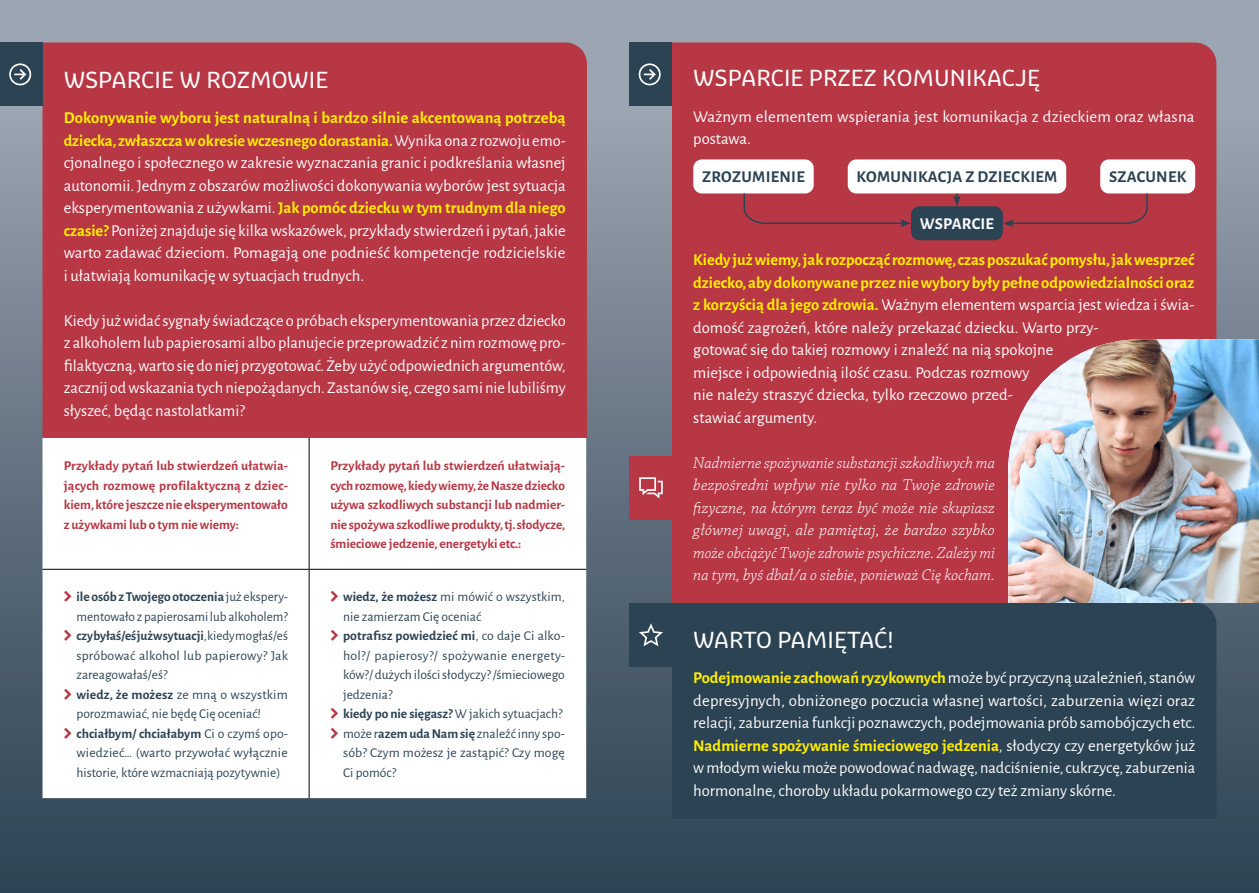
<style>
.page{position:relative;width:1259px;height:893px;background:#fff}
.page>*{position:absolute;margin:0;border:0;box-sizing:border-box;transform-origin:0 0}
.t1{font:22.5px "Graviola";color:#fff}
.t2{font:16.5px/22.5px "Alegreya Sans";color:#fff;text-align:justify}
.t3{font:italic 300 16.5px/22.5px "Chaparral Pro";color:#fff;text-align:justify}
.t4{font:700 16.5px "Alegreya Sans";letter-spacing:.015em;color:#2c4353}
.t5{font:700 16.5px "Alegreya Sans";letter-spacing:.015em;color:#fff}
.t6{font:13.5px/19.5px "Alegreya Sans";color:#2c4353}
.t7{font:700 13.5px/19.5px "Alegreya Sans";color:#b73745;text-align:justify}
.s1{font-weight:700;color:#ffed00}
.s2{font-weight:700}
</style>
<div class="page">
<div style="left:0;top:0;width:1259px;height:893px;background:linear-gradient(to bottom,#a7adb9,#2d4253)"></div>
<div style="left:43px;top:43px;width:544px;height:395px;background:#b73745"></div>
<div style="left:672px;top:43px;width:544px;height:560px;background:#b73745"></div>
<svg style="left:43px;top:438px;width:543px;height:360px"></svg>
<hr style="left:309px;top:438px;width:1px;height:131px;background:#000">
<hr style="left:43px;top:569px;width:266px;height:1px;background:#000">
<hr style="left:309px;top:570px;width:1px;height:228px;background:#000">
<hr style="left:309px;top:569px;width:277px;height:1px;background:#000">
<div style="left:0;top:43px;width:43px;height:63px;background:#2c4353"></div>
<svg style="left:9px;top:63px;width:22px;height:22px"></svg>
<div style="left:630px;top:43px;width:42px;height:63px;background:#2c4353"></div>
<svg style="left:639px;top:63px;width:21px;height:22px"></svg>
<div style="left:630px;top:456px;width:42px;height:64px;background:#b73745"></div>
<svg style="left:639px;top:477px;width:24px;height:22px"></svg>
<div style="left:630px;top:603px;width:42px;height:64px;background:#2c4353"></div>
<svg style="left:639px;top:623px;width:24px;height:23px"></svg>
<div style="left:672px;top:603px;width:544px;height:216px;background:#2c4353"></div>
<div style="left:693px;top:159px;width:120px;height:34px;background:#fff;border-radius:9px"></div>
<div style="left:847px;top:159px;width:219px;height:34px;background:#fff;border-radius:9px"></div>
<div style="left:911px;top:206px;width:92px;height:34px;background:#2c4353;border-radius:9px"></div>
<div style="left:1100px;top:159px;width:95px;height:34px;background:#fff;border-radius:9px"></div>
<svg style="left:743px;top:192px;width:168px;height:35px;background:#b13d4b"></svg>
<svg style="left:953px;top:193px;width:8px;height:13px"></svg>
<svg style="left:1003px;top:192px;width:145px;height:35px;background:#b13d4b"></svg>
<div style="left:605px;top:0;width:46px;height:6px;background:#9ca6b2"></div>
<img style="left:1008px;top:339px;width:251px;height:264px">
<svg style="left:64px;top:591px;width:7px;height:11px"></svg>
<svg style="left:64px;top:630px;width:7px;height:11px"></svg>
<svg style="left:64px;top:689px;width:7px;height:11px"></svg>
<svg style="left:64px;top:728px;width:7px;height:11px"></svg>
<svg style="left:331px;top:591px;width:7px;height:11px"></svg>
<svg style="left:331px;top:630px;width:7px;height:11px"></svg>
<svg style="left:331px;top:708px;width:7px;height:11px"></svg>
<svg style="left:331px;top:728px;width:7px;height:11px"></svg>
<h1 class="t1" style="left:64px;top:66px;width:266px">WSPARCIE W ROZMOWIE</h1>
<p class="t2" style="left:64px;top:106px;width:503px"><span class="s1">Dokonywanie wyboru jest naturalną i bardzo silnie akcentowaną potrzebą dziecka, zwłaszcza w okresie wczesnego dorastania.</span> Wynika ona z rozwoju emo&shy;cjonalnego i społecznego w zakresie wyznaczania granic i podkreślania własnej autonomii. Jednym z obszarów możliwości dokonywania wyborów jest sytuacja eksperymentowania z używkami.<span class="s1">Jak pomóc dziecku w tym trudnym dla niego czasie?</span> Poniżej znajduje się kilka wskazówek, przykłady stwierdzeń i pytań, jakie warto zadawać dzieciom. Pomagają one podnieść kompetencje rodzicielskie i ułatwiają komunikację w sytuacjach trudnych.</p>
<p class="t2" style="left:64px;top:308px;width:503px">Kiedy już widać sygnały świadczące o próbach eksperymentowania przez dziecko z alkoholem lub papierosami albo planujecie przeprowadzić z nim rozmowę pro&shy;filaktyczną, warto się do niej przygotować. Żeby użyć odpowiednich argumentów, zacznij od wskazania tych niepożądanych. Zastanów się, czego sami nie lubiliśmy słyszeć, będąc nastolatkami?</p>
<p class="t7" style="left:64px;top:455px;width:226px">Przykłady pytań lub stwierdzeń ułatwia&shy;jących rozmowę profilaktyczną z dziec&shy;kiem, które jeszcze nie eksperymentowało z używkami lub o tym nie wiemy:</p>
<p class="t7" style="left:330px;top:455px;width:236px">Przykłady pytań lub stwierdzeń ułatwiają&shy;cych rozmowę, kiedy wiemy, że Nasze dziecko używa szkodliwych substancji lub nadmier&shy;nie spożywa szkodliwe produkty, tj. słodycze, śmieciowe jedzenie, energetyki etc.:</p>
<p class="t6" style="left:77px;top:586px;width:213px"><span class="s2">ile osób z Twojego otoczenia</span> już ekspery&shy;mentowało z papierosami lub alkoholem? <span class="s2">czy byłaś/eś już w sytuacji</span>, kiedy mogłaś/eś spróbować alkohol lub papierowy? Jak zareagowałaś/eś?<br><span class="s2">wiedz, że możesz</span> ze mną o wszystkim porozmawiać, nie będę Cię oceniać! <span class="s2">chciałbym/ chciałabym</span> Ci o czymś opo&shy;wiedzieć… (warto przywołać wyłącznie historie, które wzmacniają pozytywnie)</p>
<p class="t6" style="left:343px;top:586px;width:223px"><span class="s2">wiedz, że możesz</span> mi mówić o wszystkim, nie zamierzam Cię oceniać<br><span class="s2">potrafisz powiedzieć mi</span>, co daje Ci alko&shy;hol?/ papierosy?/ spożywanie energety&shy;ków?/ dużych ilości słodyczy? /śmieciowego jedzenia?<br><span class="s2">kiedy po nie sięgasz?</span> W jakich sytuacjach? może r<span class="s2">azem uda Nam się</span> znaleźć inny spo&shy;sób? Czym możesz je zastąpić? Czy mogę Ci pomóc?</p>
<h1 class="t1" style="left:693px;top:65px;width:348px">WSPARCIE PRZEZ KOMUNIKACJĘ</h1>
<p class="t2" style="left:693px;top:104px;width:503px">Ważnym elementem wspierania jest komunikacja z dzieckiem oraz własna postawa.</p>
<p class="t4" style="left:702px;top:164px;width:104px">ZROZUMIENIE</p>
<p class="t4" style="left:856px;top:164px;width:202px">KOMUNIKACJA Z DZIECKIEM</p>
<p class="t5" style="left:919px;top:211px;width:76px">WSPARCIE</p>
<p class="t4" style="left:1109px;top:164px;width:79px">SZACUNEK</p>
<p class="t2" style="left:693px;top:248px;width:503px;text-align:left"><span class="s1">Kiedy już wiemy, jak rozpocząć rozmowę, czas poszukać pomysłu, jak wesprzeć dziecko, aby dokonywane przez nie wybory były pełne odpowiedzialności oraz z korzyścią dla jego zdrowia.</span> Ważnym elementem wsparcia jest wiedza i świa&shy;domość zagrożeń, które należy przekazać dziecku. Warto przy-<br>gotować się do takiej rozmowy i znaleźć na nią spokojne<br>miejsce i odpowiednią ilość czasu. Podczas rozmowy<br>nie należy straszyć dziecka, tylko rzeczowo przed-<br>stawiać argumenty.</p>
<p class="t3" style="left:693px;top:452px;width:303px">Nadmierne spożywanie substancji szkodliwych ma bezpośredni wpływ nie tylko na Twoje zdrowie fizyczne, na którym teraz być może nie skupiasz głównej uwagi, ale pamiętaj, że bardzo szybko może obciążyć Twoje zdrowie psychiczne. Zależy mi na tym, byś dbał/a o siebie, ponieważ Cię kocham.</p>
<h1 class="t1" style="left:693px;top:627px;width:202px">WARTO PAMIĘTAĆ!</h1>
<p class="t2" style="left:693px;top:666px;width:503px"><span class="s1">Podejmowanie zachowań ryzykownych</span>może być przyczyną uzależnień, stanów depresyjnych, obniżonego poczucia własnej wartości, zaburzenia więzi oraz relacji, zaburzenia funkcji poznawczych, podejmowania prób samobójczych etc.<br><span class="s1">Nadmierne spożywanie śmieciowego jedzenia</span>, słodyczy czy energetyków już w młodym wieku może powodować nadwagę, nadciśnienie, cukrzycę, zaburzenia hormonalne, choroby układu pokarmowego czy też zmiany skórne.</p>
</div>
